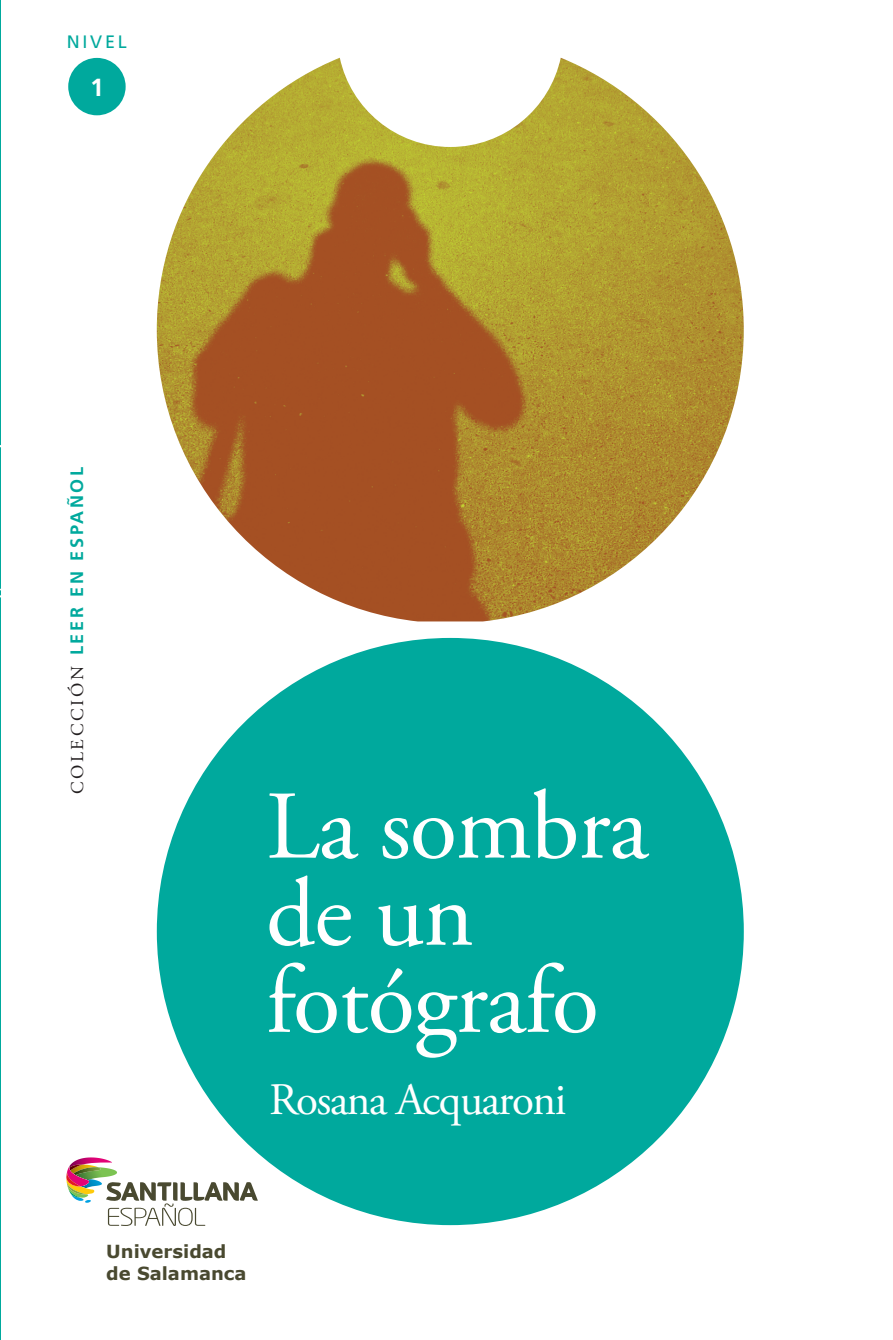
<style>
.page{position:relative;width:893px;height:1340px;background:#fff}
.page>*{position:absolute;margin:0;border:0;box-sizing:border-box;transform-origin:0 0}
.t1{font:96.75px/87.1px "Adobe Garamond Pro";letter-spacing:-.01em;color:#fff}
.t2{font:45px "Adobe Garamond Pro";letter-spacing:-.03em;color:#fff}
.t3{font:700 24.75px "Frutiger LT Std";color:#fff}
.t4{font:700 18px "Frutiger LT Std";letter-spacing:.15em;color:#00a99d}
.t5{font:700 18px/21.6px "Verdana";color:#494930}
.t6{font:18px "Frutiger LT Std";letter-spacing:.15em;color:#00a99d}
.s1{font-family:"Adobe Garamond Pro";font-weight:400;color:#231f20}
</style>
<div class="page">
<hr style="left:0;top:0;width:1px;height:1339px;background:#00a99d">
<div style="left:157px;top:638px;width:587px;height:587px;background:#00a99d;border-radius:50%"></div>
<div style="left:68px;top:58px;width:58px;height:57px;background:#00a99d;border-radius:50%"></div>
<img style="left:157px;top:58px;width:587px;height:563px">
<svg style="left:66px;top:1153px;width:192px;height:72px"></svg>
<p class="t6" style="left:67px;top:31px;width:61px">NIVEL</p>
<h3 class="t3" style="left:90px;top:73px;width:15px">1</h3>
<p class="t4" style="left:66px;top:794px;width:329px;rotate:-90deg"><span class="s1">COLECCIÓN</span> LEER EN ESPAÑOL</p>
<h1 class="t1" style="left:266px;top:786px;width:384px">La sombra de un fotógrafo</h1>
<h2 class="t2" style="left:269px;top:1072px;width:299px">Rosana Acquaroni</h2>
<p class="t5" style="left:106px;top:1240px;width:142px">Universidad de Salamanca</p>
</div>
